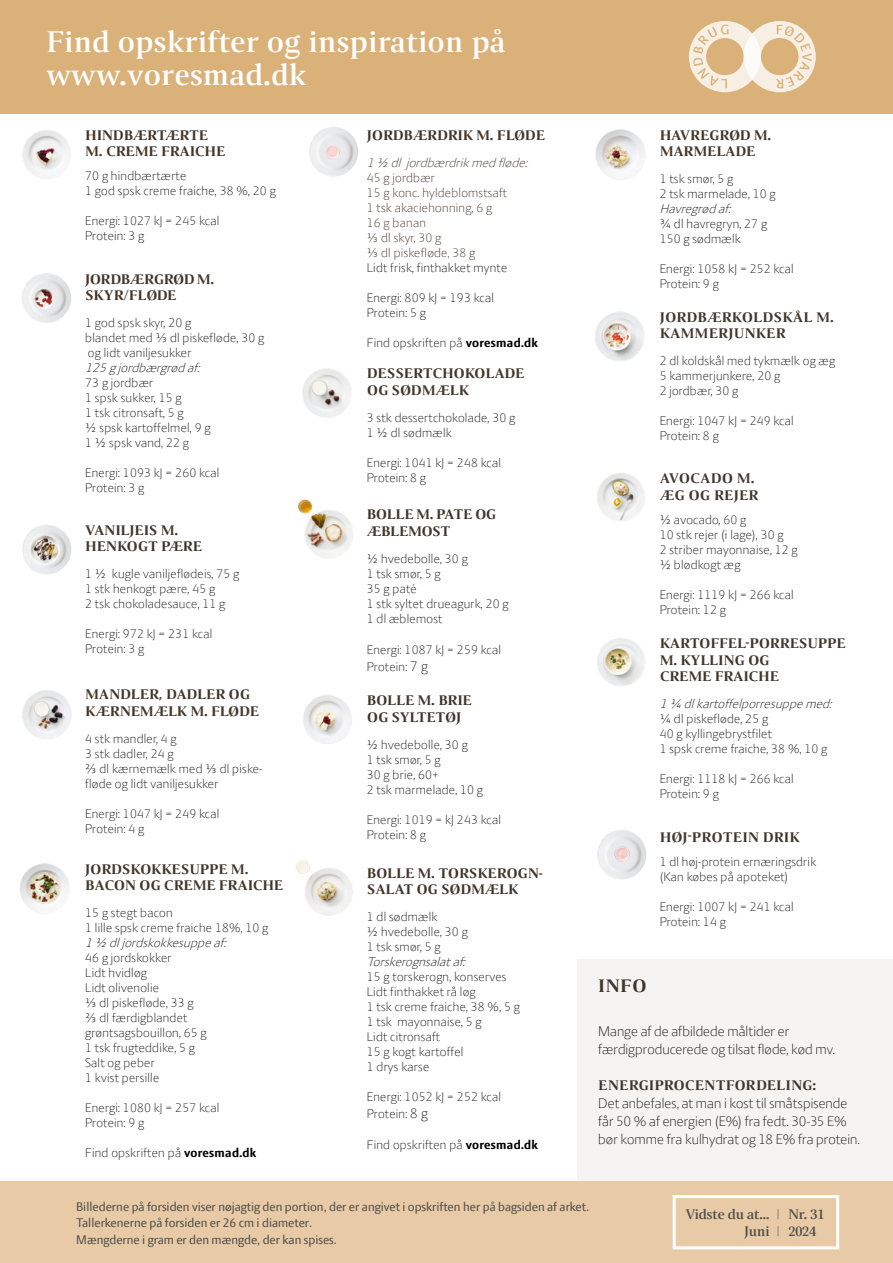
<style>
.page{position:relative;width:893px;height:1263px;background:#fff}
.page>*{position:absolute;margin:0;border:0;box-sizing:border-box;transform-origin:0 0}
.t1{font:600 32.25px/32.2px "Press Serif";letter-spacing:.025em;color:#fff}
.t2{font:700 19.5px "Press Serif";color:#41362c}
.t3{font:700 15px/16.5px "Press Serif";letter-spacing:.025em;color:#41362c}
.t4{font:300 15px/18px "LF Press Sans";letter-spacing:.005em;color:#151616}
.t5{font:700 15px/16.5px "Press Serif";letter-spacing:.045em;color:#41362c}
.t6{font:600 15px/16.5px "Press Serif";color:#4e4e4d;text-align:right}
.t7{font:700 15px/16.5px "Press Serif";color:#41362c}
.t8{font:700 15px/16.5px "Press Serif";letter-spacing:.005em;color:#41362c}
.t9{font:300 13.5px/15px "LF Press Sans";letter-spacing:.02em;color:#151616}
.t10{font:13.5px/16.5px "LF Press Sans";color:#4e4e4d}
.t11{font:italic 300 13.5px "LF Press Sans";color:#151616}
.t12{font:300 13.5px/15px "LF Press Sans";letter-spacing:.02em;color:#41362c}
.t13{font:italic 300 13.5px "LF Press Sans";color:#41362c}
.s1{font-weight:700;color:#000}
.s2{font-size:15px}
</style>
<div class="page">
<img style="left:22px;top:273px;width:49px;height:50px">
<img style="left:33px;top:288px;width:22px;height:21px">
<img style="left:22px;top:525px;width:49px;height:50px">
<img style="left:30px;top:535px;width:30px;height:30px;border-radius:15px">
<img style="left:309px;top:127px;width:49px;height:50px">
<img style="left:597px;top:830px;width:49px;height:50px">
<div style="left:0;top:0;width:893px;height:114px;background:#dab179"></div>
<svg style="left:689px;top:21px;width:127px;height:71px"></svg>
<div style="left:578px;top:959px;width:315px;height:227px;background:#f6f4f3"></div>
<div style="left:0;top:1181px;width:893px;height:82px;background:#e8cba6"></div>
<img style="left:22px;top:130px;width:49px;height:49px">
<img style="left:325px;top:145px;width:15px;height:14px">
<img style="left:595px;top:129px;width:51px;height:51px;border-radius:25px">
<img style="left:302px;top:368px;width:50px;height:50px">
<img style="left:595px;top:311px;width:49px;height:50px">
<img style="left:298px;top:499px;width:55px;height:60px">
<img style="left:597px;top:472px;width:48px;height:49px;border-radius:24px">
<img style="left:22px;top:690px;width:50px;height:49px">
<img style="left:303px;top:695px;width:49px;height:49px">
<img style="left:597px;top:638px;width:49px;height:48px;border-radius:24px">
<img style="left:20px;top:863px;width:49px;height:51px">
<img style="left:296px;top:860px;width:57px;height:56px">
<img style="left:614px;top:846px;width:16px;height:16px;border-radius:8px">
<div style="left:673px;top:1195px;width:166px;height:54px;border:3px solid #fff"></div>
<h1 class="t1" style="left:47px;top:26px;width:460px">Find opskrifter og inspiration på www.voresmad.dk</h1>
<p class="t3" style="left:86px;top:127px;width:141px">HINDBÆRTÆRTE<br>M. CREME FRAICHE</p>
<p class="t9" style="left:85px;top:168px;width:192px">70 g hindbærtærte<br>1 god spsk creme fraiche, 38 %, 20 g</p>
<p class="t9" style="left:85px;top:213px;width:135px">Energi: 1027 kJ = 245 kcal<br>Protein: 3 g</p>
<p class="t7" style="left:86px;top:271px;width:130px">JORDBÆRGRØD M.<br>SKYR/FLØDE</p>
<p class="t9" style="left:85px;top:315px;width:180px">1 god spsk skyr, 20 g<br>blandet med 1/3 dl piskefløde, 30 g og lidt vaniljesukker</p>
<p class="t11" style="left:85px;top:360px;width:119px">125gjordbærgrød af:</p>
<p class="t9" style="left:85px;top:375px;width:127px">73 g jordbær<br>1 spsk sukker, 15 g<br>1 tsk citronsaft, 5 g<br>½ spsk kartoffelmel, 9 g<br>1 ½ spsk vand, 22 g</p>
<p class="t9" style="left:85px;top:465px;width:135px">Energi: 1093 kJ = 260 kcal<br>Protein: 3 g</p>
<p class="t3" style="left:86px;top:522px;width:118px">VANILJEIS M.<br>HENKOGT PÆRE</p>
<p class="t9" style="left:85px;top:566px;width:155px">1 1/2 kugle vaniljeflødeis, 75 g<br>1 stk henkogt pære, 45 g<br>2 tsk chokoladesauce, 11 g</p>
<p class="t9" style="left:85px;top:626px;width:128px">Energi: 972 kJ = 231 kcal<br>Protein: 3 g</p>
<p class="t3" style="left:86px;top:686px;width:175px">MANDLER, DADLER OG<br>KÆRNEMÆLK M. FLØDE</p>
<p class="t9" style="left:85px;top:731px;width:179px">4 stk mandler, 4 g<br>3 stk dadler, 24 g<br>2/3 dl kærnemælk med 1/3 dl piske&shy;fløde og lidt vaniljesukker</p>
<p class="t9" style="left:85px;top:806px;width:135px">Energi: 1047 kJ = 249 kcal<br>Protein: 4 g</p>
<p class="t3" style="left:86px;top:860px;width:199px">JORDSKOKKESUPPE M.<br>BACON OG CREME FRAICHE</p>
<p class="t9" style="left:85px;top:905px;width:185px">15 g stegt bacon<br>1 lille spsk creme fraiche 18%, 10 g</p>
<p class="t11" style="left:85px;top:935px;width:146px">11/2 dljordskokkesuppeaf:</p>
<p class="t9" style="left:85px;top:950px;width:123px">46 g jordskokker<br>Lidt hvidløg<br>Lidt olivenolie<br>1/3 dl piskefløde, 33 g<br>2/3 dl færdigblandet grøntsagsbouillon, 65 g<br>1 tsk frugteddike, 5 g<br>Salt og peber<br>1 kvist persille</p>
<p class="t9" style="left:85px;top:1100px;width:135px">Energi: 1080 kJ = 257 kcal<br>Protein: 9 g</p>
<p class="t9" style="left:85px;top:1145px;width:172px">Find opskriften på <span class="s1">voresmad.dk</span></p>
<p class="t3" style="left:367px;top:127px;width:179px">JORDBÆRDRIK M. FLØDE</p>
<p class="t13" style="left:367px;top:154px;width:165px">11/2 dl jordbærdrikmed fløde:</p>
<p class="t12" style="left:367px;top:169px;width:142px">45 g jordbær<br>15 g konc. hyldeblomstsaft<br>1 tsk akaciehonning, 6 g<br>16 g banan<br>1/3 dl skyr, 30 g<br>1/3 dl piskefløde, 38 g</p>
<p class="t9" style="left:367px;top:259px;width:142px">Lidt frisk, finthakket mynte</p>
<p class="t9" style="left:367px;top:289px;width:128px">Energi: 809 kJ = 193 kcal<br>Protein: 5 g</p>
<p class="t9" style="left:367px;top:334px;width:172px">Find opskriften på <span class="s1">voresmad.dk</span></p>
<p class="t3" style="left:367px;top:365px;width:159px">DESSERTCHOKOLADE<br>OG SØDMÆLK</p>
<p class="t9" style="left:367px;top:409px;width:150px">3 stk dessertchokolade, 30 g<br>1 1/2 dl sødmælk</p>
<p class="t9" style="left:367px;top:454px;width:135px">Energi: 1041 kJ = 248 kcal<br>Protein: 8 g</p>
<p class="t8" style="left:367px;top:506px;width:130px">BOLLE M. PATE OG<br>ÆBLEMOST</p>
<p class="t9" style="left:367px;top:551px;width:143px">½ hvedebolle, 30 g<br>1 tsk smør, 5 g<br>35 g paté<br>1 stk syltet drueagurk, 20 g<br>1 dl æblemost</p>
<p class="t9" style="left:367px;top:641px;width:135px;line-height:16.5px">Energi: 1087 kJ = 259 kcal<br>Protein: <span class="s2">7 g</span></p>
<p class="t3" style="left:367px;top:692px;width:106px">BOLLE M. BRIE<br>OG SYLTETØJ</p>
<p class="t9" style="left:367px;top:737px;width:117px">½ hvedebolle, 30 g<br>1 tsk smør, 5 g<br>30 g brie, 60+<br>2 tsk marmelade, 10 g</p>
<p class="t9" style="left:367px;top:812px;width:135px">Energi: 1019 = kJ 243 kcal<br>Protein: 8 g</p>
<p class="t3" style="left:367px;top:865px;width:177px">BOLLE M. TORSKEROGN-<br>SALAT OG SØDMÆLK</p>
<p class="t9" style="left:367px;top:909px;width:102px">1 dl sødmælk<br>½ hvedebolle, 30 g<br>1 tsk smør, 5 g</p>
<p class="t11" style="left:367px;top:954px;width:103px">Torskerognsalataf:</p>
<p class="t9" style="left:367px;top:969px;width:154px">15 g torskerogn, konserves<br>Lidt finthakket rå løg<br>1 tsk creme fraiche, 38 %, 5 g<br>1 tsk mayonnaise, 5 g<br>Lidt citronsaft<br>15 g kogt kartoffel<br>1 drys karse</p>
<p class="t9" style="left:367px;top:1088px;width:135px;line-height:16.5px">Energi: 1052 kJ = 252 kcal<br>Protein: <span class="s2">8 g</span></p>
<p class="t9" style="left:367px;top:1137px;width:172px">Find opskriften på <span class="s1">voresmad.dk</span></p>
<p class="t3" style="left:660px;top:127px;width:113px">HAVREGRØD M.<br>MARMELADE</p>
<p class="t9" style="left:660px;top:171px;width:117px">1 tsk smør, 5 g<br>2 tsk marmelade, 10 g</p>
<p class="t11" style="left:660px;top:201px;width:76px">Havregrød af:</p>
<p class="t9" style="left:660px;top:216px;width:109px">¾ dl havregryn, 27 g<br>150 g sødmælk</p>
<p class="t9" style="left:660px;top:261px;width:135px">Energi: 1058 kJ = 252 kcal<br>Protein: 9 g</p>
<p class="t5" style="left:660px;top:309px;width:175px">JORDBÆRKOLDSKÅL M.<br>KAMMERJUNKER</p>
<p class="t9" style="left:660px;top:353px;width:177px">2 dl koldskål med tykmælk og æg<br>5 kammerjunkere, 20 g<br>2 jordbær, 30 g</p>
<p class="t9" style="left:660px;top:413px;width:135px">Energi: 1047 kJ = 249 kcal<br>Protein: 8 g</p>
<p class="t5" style="left:660px;top:470px;width:100px">AVOCADO M.<br>ÆG OG REJER</p>
<p class="t9" style="left:660px;top:512px;width:139px">1/2 avocado, 60 g<br>10 stk rejer (i lage), 30 g<br>2 striber mayonnaise, 12 g ½ blødkogt æg</p>
<p class="t9" style="left:660px;top:587px;width:135px">Energi: 1119 kJ = 266 kcal<br>Protein: 12 g</p>
<p class="t3" style="left:660px;top:635px;width:187px">KARTOFFEL-PORRESUPPE<br>M. KYLLING OG<br>CREME FRAICHE</p>
<p class="t11" style="left:660px;top:696px;width:177px">11/4 dlkartoffelporresuppemed:</p>
<p class="t9" style="left:660px;top:711px;width:169px">1/4 dl piskefløde, 25 g<br>40 g kyllingebrystfilet<br>1 spsk creme fraiche, 38 %, 10 g</p>
<p class="t9" style="left:660px;top:771px;width:135px">Energi: 1118 kJ = 266 kcal<br>Protein: 9 g</p>
<p class="t5" style="left:660px;top:829px;width:141px">HØJ-PROTEIN DRIK</p>
<p class="t9" style="left:660px;top:853px;width:158px">1 dl høj-protein ernæringsdrik (Kan købes på apoteket)</p>
<p class="t9" style="left:660px;top:898px;width:135px">Energi: 1007 kJ = 241 kcal<br>Protein: 14 g</p>
<h2 class="t2" style="left:598px;top:975px;width:49px">INFO</h2>
<p class="t4" style="left:598px;top:1022px;width:238px">Mange af de afbildede måltider er færdigproducerede og tilsat fløde, kød mv.</p>
<p class="t3" style="left:599px;top:1077px;width:219px">ENERGIPROCENTFORDELING:</p>
<p class="t4" style="left:598px;top:1094px;width:263px">Det anbefales, at man i kost til småtspisende får 50 % af energien (E%) fra fedt. 30-35 E% bør komme fra kulhydrat og 18 E% fra protein.</p>
<p class="t10" style="left:76px;top:1198px;width:514px">Billederne på forsiden viser nøjagtig den portion, der er angivet i opskriften her på bagsiden af arket.<br>Tallerkenerne på forsiden er 26 cm i diameter.<br>Mængderne i gram er den mængde, der kan spises.</p>
<p class="t6" style="left:686px;top:1206px;width:96px">Vidste du at... |<br>Juni |</p>
<p class="t6" style="left:788px;top:1206px;width:37px;text-align:left">Nr. 31<br>2024</p>
</div>
